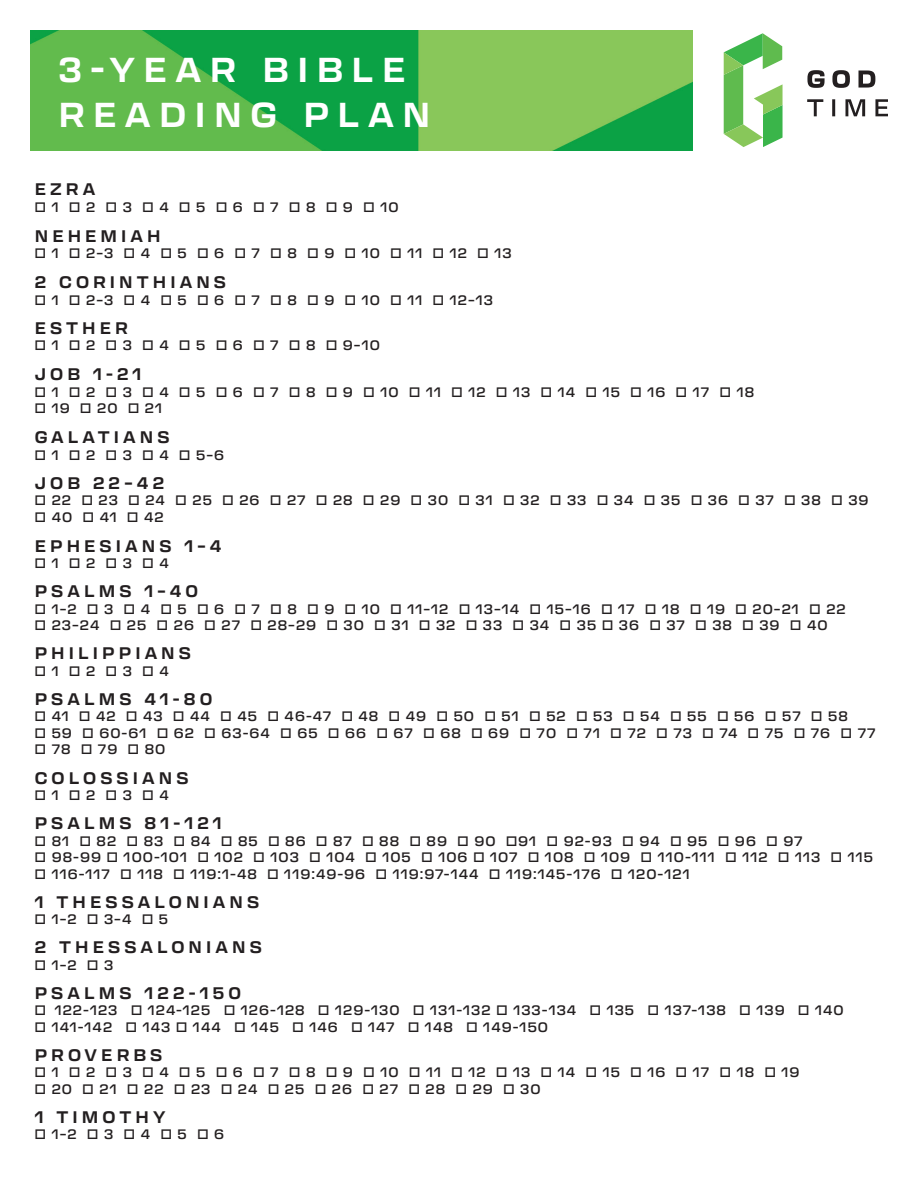
<style>
.page{position:relative;width:918px;height:1188px;background:#fff}
.page>*{position:absolute;margin:0;border:0;box-sizing:border-box;transform-origin:0 0}
.t1{font:700 34.05px "Transducer";letter-spacing:.25em;color:#fff}
.t2{font:700 16.5px "Transducer";letter-spacing:.25em;color:#231f20}
.t3{font:500 13.5px "Transducer";letter-spacing:.075em;color:#231f20}
</style>
<div class="page">
<img style="left:30px;top:30px;width:663px;height:120px">
<svg style="left:807px;top:70px;width:18px;height:18px"></svg>
<svg style="left:832px;top:70px;width:18px;height:18px"></svg>
<svg style="left:858px;top:71px;width:17px;height:17px"></svg>
<svg style="left:807px;top:99px;width:16px;height:17px"></svg>
<svg style="left:832px;top:99px;width:3px;height:17px"></svg>
<svg style="left:845px;top:99px;width:20px;height:17px"></svg>
<svg style="left:875px;top:99px;width:13px;height:17px"></svg>
<svg style="left:724px;top:33px;width:59px;height:114px"></svg>
<p class="t1" style="left:59px;top:46px;width:348px">3-YEAR BIBLE</p>
<p class="t1" style="left:59px;top:90px;width:373px">READING PLAN</p>
<p class="t2" style="left:35px;top:177px;width:62px">EZRA</p>
<p class="t3" style="left:35px;top:197px;width:365px">□ 1 □ 2 □ 3 □ 4 □ 5 □ 6 □ 7 □ 8 □ 9 □ 10</p>
<p class="t2" style="left:35px;top:224px;width:127px">NEHEMIAH</p>
<p class="t3" style="left:35px;top:244px;width:478px">□ 1 □ 2–3 □ 4 □ 5 □ 6 □ 7 □ 8 □ 9 □ 10 □ 11 □ 12 □ 13</p>
<p class="t2" style="left:35px;top:271px;width:193px">2 CORINTHIANS</p>
<p class="t3" style="left:35px;top:290px;width:460px">□ 1 □ 2–3 □ 4 □ 5 □ 6 □ 7 □ 8 □ 9 □ 10 □ 11 □ 12–13</p>
<p class="t2" style="left:35px;top:316px;width:95px">ESTHER</p>
<p class="t3" style="left:35px;top:336px;width:347px">□ 1 □ 2 □ 3 □ 4 □ 5 □ 6 □ 7 □ 8 □ 9–10</p>
<p class="t2" style="left:35px;top:363px;width:108px">JOB 1-21</p>
<p class="t3" style="left:35px;top:383px;width:721px">□ 1 □ 2 □ 3 □ 4 □ 5 □ 6 □ 7 □ 8 □ 9 □ 10 □ 11 □ 12 □ 13 □ 14 □ 15 □ 16 □ 17 □ 18</p>
<p class="t3" style="left:35px;top:399px;width:129px">□ 19 □ 20 □ 21</p>
<p class="t2" style="left:35px;top:426px;width:136px">GALATIANS</p>
<p class="t3" style="left:35px;top:446px;width:191px">□ 1 □ 2 □ 3 □ 4 □ 5–6</p>
<p class="t2" style="left:35px;top:471px;width:131px">JOB 22–42</p>
<p class="t3" style="left:35px;top:491px;width:835px">□ 22 □ 23 □ 24 □ 25 □ 26 □ 27 □ 28 □ 29 □ 30 □ 31 □ 32 □ 33 □ 34 □ 35 □ 36 □ 37 □ 38 □ 39</p>
<p class="t3" style="left:35px;top:508px;width:130px">□ 40 □ 41 □ 42</p>
<p class="t2" style="left:35px;top:534px;width:188px">EPHESIANS 1–4</p>
<p class="t3" style="left:35px;top:554px;width:135px">□ 1 □ 2 □ 3 □ 4</p>
<p class="t2" style="left:35px;top:580px;width:165px">PSALMS 1–40</p>
<p class="t3" style="left:35px;top:599px;width:813px">□ 1–2 □ 3 □ 4 □ 5 □ 6 □ 7 □ 8 □ 9 □ 10 □ 11–12 □ 13–14 □ 15–16 □ 17 □ 18 □ 19 □ 20–21 □ 22</p>
<p class="t3" style="left:35px;top:616px;width:794px">□ 23–24 □ 25 □ 26 □ 27 □ 28–29 □ 30 □ 31 □ 32 □ 33 □ 34 □ 35 □ 36 □ 37 □ 38 □ 39 □ 40</p>
<p class="t2" style="left:35px;top:642px;width:158px">PHILIPPIANS</p>
<p class="t3" style="left:35px;top:661px;width:135px">□ 1 □ 2 □ 3 □ 4</p>
<p class="t2" style="left:35px;top:687px;width:179px">PSALMS 41-80</p>
<p class="t3" style="left:35px;top:707px;width:815px">□ 41 □ 42 □ 43 □ 44 □ 45 □ 46-47 □ 48 □ 49 □ 50 □ 51 □ 52 □ 53 □ 54 □ 55 □ 56 □ 57 □ 58</p>
<p class="t3" style="left:35px;top:723px;width:842px">□ 59 □ 60-61 □ 62 □ 63-64 □ 65 □ 66 □ 67 □ 68 □ 69 □ 70 □ 71 □ 72 □ 73 □ 74 □ 75 □ 76 □ 77</p>
<p class="t3" style="left:35px;top:740px;width:132px">□ 78 □ 79 □ 80</p>
<p class="t2" style="left:35px;top:766px;width:155px">COLOSSIANS</p>
<p class="t3" style="left:35px;top:786px;width:135px">□ 1 □ 2 □ 3 □ 4</p>
<p class="t2" style="left:35px;top:811px;width:189px">PSALMS 81-121</p>
<p class="t3" style="left:35px;top:831px;width:769px">□ 81 □ 82 □ 83 □ 84 □ 85 □ 86 □ 87 □ 88 □ 89 □ 90 □91 □ 92-93 □ 94 □ 95 □ 96 □ 97</p>
<p class="t3" style="left:35px;top:848px;width:840px">□ 98-99 □ 100-101 □ 102 □ 103 □ 104 □ 105 □ 106 □ 107 □ 108 □ 109 □ 110-111 □ 112 □ 113 □ 115</p>
<p class="t3" style="left:35px;top:864px;width:657px">□ 116-117 □ 118 □ 119:1-48 □ 119:49-96 □ 119:97-144 □ 119:145-176 □ 120-121</p>
<p class="t2" style="left:35px;top:890px;width:226px">1 THESSALONIANS</p>
<p class="t3" style="left:35px;top:910px;width:135px">□ 1–2 □ 3–4 □ 5</p>
<p class="t2" style="left:35px;top:935px;width:229px">2 THESSALONIANS</p>
<p class="t3" style="left:35px;top:955px;width:80px">□ 1–2 □ 3</p>
<p class="t2" style="left:35px;top:981px;width:208px">PSALMS 122-150</p>
<p class="t3" style="left:35px;top:1001px;width:810px">□ 122-123 □ 124-125 □ 126-128 □ 129-130 □ 131-132 □ 133-134 □ 135 □ 137-138 □ 139 □ 140</p>
<p class="t3" style="left:35px;top:1017px;width:515px">□ 141-142 □ 143 □ 144 □ 145 □ 146 □ 147 □ 148 □ 149-150</p>
<p class="t2" style="left:35px;top:1043px;width:129px">PROVERBS</p>
<p class="t3" style="left:35px;top:1063px;width:766px">□ 1 □ 2 □ 3 □ 4 □ 5 □ 6 □ 7 □ 8 □ 9 □ 10 □ 11 □ 12 □ 13 □ 14 □ 15 □ 16 □ 17 □ 18 □ 19</p>
<p class="t3" style="left:35px;top:1079px;width:507px">□ 20 □ 21 □ 22 □ 23 □ 24 □ 25 □ 26 □ 27 □ 28 □ 29 □ 30</p>
<p class="t2" style="left:35px;top:1105px;width:132px">1 TIMOTHY</p>
<p class="t3" style="left:35px;top:1125px;width:191px">□ 1–2 □ 3 □ 4 □ 5 □ 6</p>
</div>
